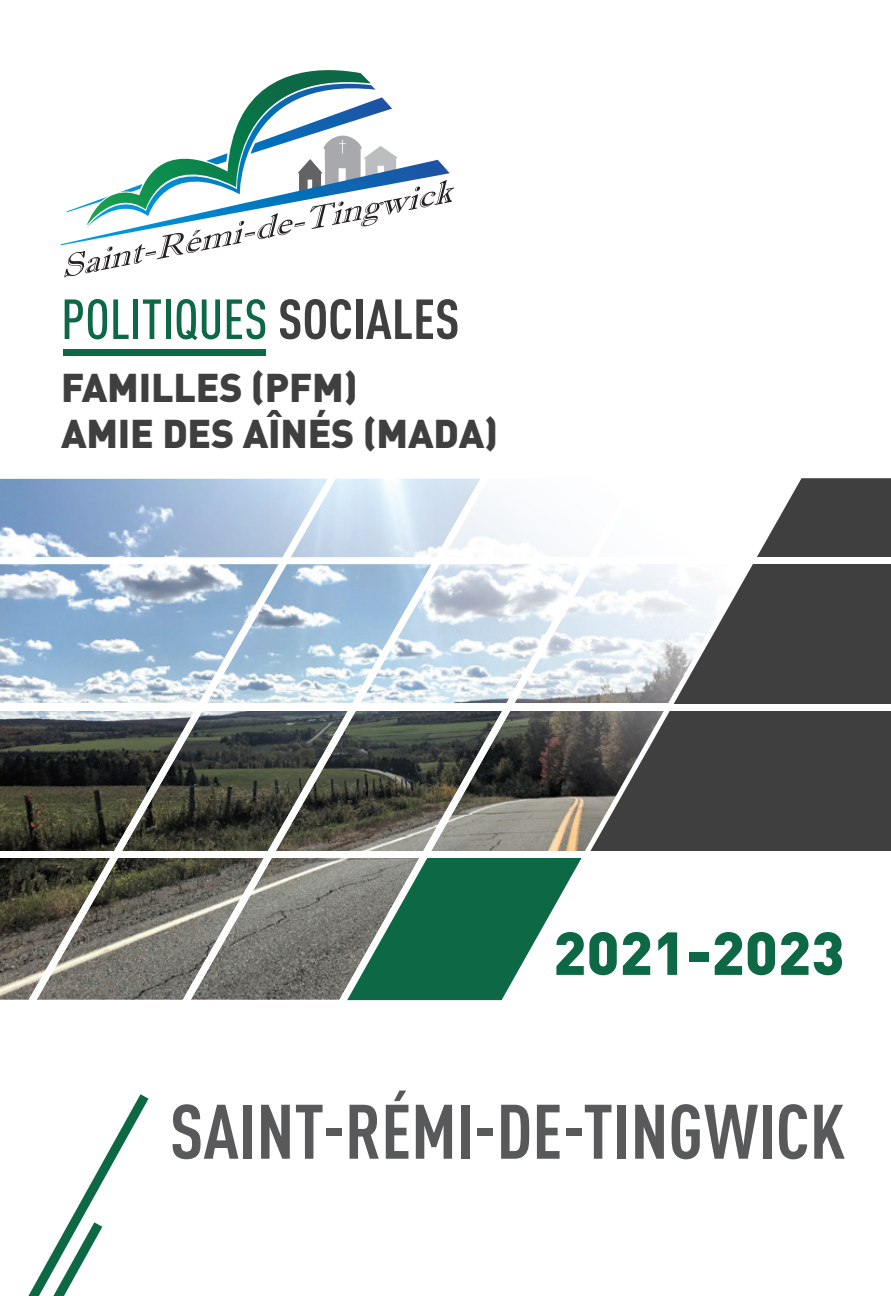
<style>
.page{position:relative;width:891px;height:1296px;background:#fff}
.page>*{position:absolute;margin:0;border:0;box-sizing:border-box;transform-origin:0 0}
.t1{font:700 condensed 75.83px "DIN Pro";color:#58595b}
.t2{font:900 59.85px "DIN Pro";color:#0d6845}
.t3{font:500 condensed 55.57px "DIN Pro";color:#0d6845}
.t4{font:900 39.6px/45.9px "DIN Pro";letter-spacing:-.005em;color:#3f3f40}
.s1{font-weight:700;color:#3f3f40}
</style>
<div class="page">
<img style="left:0;top:564px;width:28px;height:436px">
<div style="left:63px;top:349px;width:202px;height:7px;background:#0d6845"></div>
<svg style="left:28px;top:1094px;width:121px;height:202px"></svg>
<svg style="left:645px;top:478px;width:246px;height:373px;background:#545556"></svg>
<svg style="left:28px;top:564px;width:143px;height:436px;background:#747c7e"></svg>
<svg style="left:171px;top:564px;width:162px;height:436px;background:#7e8688"></svg>
<svg style="left:333px;top:564px;width:312px;height:437px"></svg>
<div style="left:0;top:851px;width:891px;height:7px;background:#fff"></div>
<div style="left:0;top:704px;width:891px;height:7px;background:#fff"></div>
<div style="left:0;top:557px;width:891px;height:7px;background:#fff"></div>
<img style="left:351px;top:478px;width:454px;height:27px">
<img style="left:343px;top:479px;width:93px;height:78px">
<img style="left:738px;top:478px;width:60px;height:79px">
<img style="left:494px;top:478px;width:244px;height:79px">
<img style="left:0;top:479px;width:283px;height:78px">
<img style="left:283px;top:478px;width:60px;height:79px">
<img style="left:436px;top:478px;width:58px;height:79px">
<img style="left:589px;top:478px;width:56px;height:79px">
<svg style="left:61px;top:70px;width:393px;height:207px"></svg>
<p class="t3" style="left:61px;top:278px;width:400px">POLITIQUES <span class="s1">SOCIALES</span></p>
<p class="t4" style="left:61px;top:360px;width:439px">FAMILLES (PFM)<br>AMIE DES AÎNÉS (MADA)</p>
<p class="t2" style="left:553px;top:902px;width:293px">2021-2023</p>
<p class="t1" style="left:170px;top:1074px;width:677px">SAINT-RÉMI-DE-TINGWICK</p>
</div>
